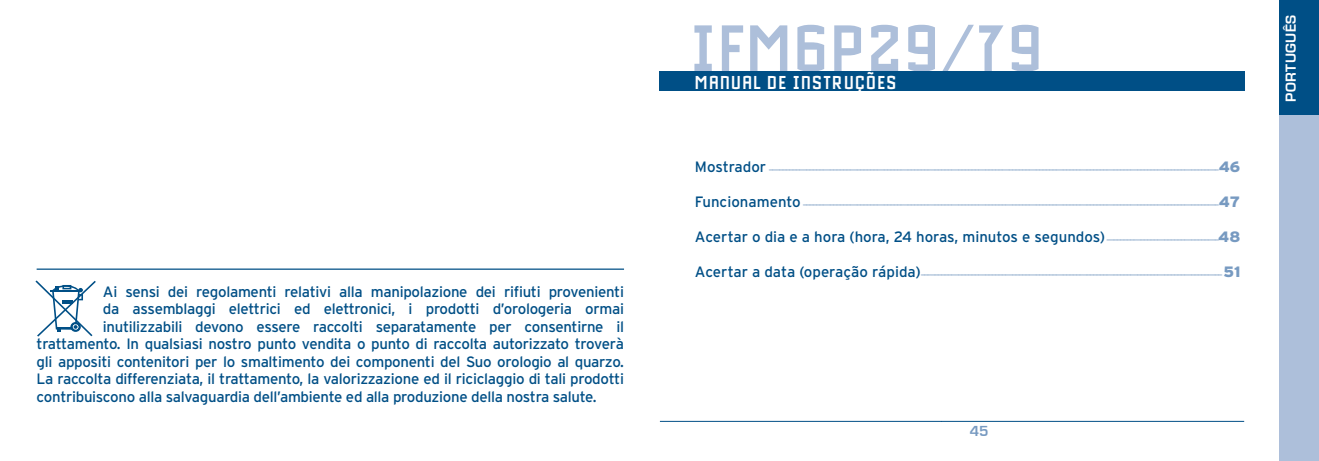
<style>
.page{position:relative;width:1319px;height:461px;background:#fff}
.page>*{position:absolute;margin:0;border:0;box-sizing:border-box;transform-origin:0 0}
.t1{font:700 70px "Drukpa";letter-spacing:.04em;color:#adbfda}
.t2{font:700 20px "Drukpa";letter-spacing:.07em;color:#fff}
.t3{font:15px "Interstate";letter-spacing:-.02em;color:#004f86}
.t4{font:15px "Interstate";color:#004f86}
.t5{font:700 15px "Eurostile";color:#fff}
.t6{font:700 15px "Eurostile";color:#779ac1}
.t7{font:7.5px "Interstate";color:#779ac1}
.s1{font-size:15px;color:#004f86}
.s2{font-weight:900;font-size:15px}
.s3{font-weight:900;color:#779ac1}
</style>
<div class="page">
<svg style="left:35px;top:280px;width:61px;height:56px"></svg>
<hr style="left:37px;top:268px;width:587px;height:2px;background:#004f86">
<hr style="left:659px;top:421px;width:282px;height:1px;background:#004f86">
<hr style="left:941px;top:421px;width:302px;height:1px;background:#004f86">
<div style="left:659px;top:71px;width:585px;height:20px;background:#004f86"></div>
<div style="left:1278px;top:0;width:40px;height:461px;background:#adbfda"></div>
<div style="left:1278px;top:0;width:40px;height:115px;background:#004f86"></div>
<p class="t3" style="left:103px;top:283px;width:522px">Ai sensi dei regolamenti relativi alla manipolazione dei rifiuti provenienti</p>
<p class="t3" style="left:103px;top:300px;width:522px">da assemblaggi elettrici ed elettronici, i prodotti d’orologeria ormai</p>
<p class="t3" style="left:103px;top:318px;width:522px">inutilizzabili devono essere raccolti separatamente per consentirne il</p>
<p class="t3" style="left:37px;top:335px;width:588px">trattamento. In qualsiasi nostro punto vendita o punto di raccolta autorizzato troverà</p>
<p class="t3" style="left:37px;top:353px;width:589px">gli appositi contenitori per lo smaltimento dei componenti del Suo orologio al quarzo.</p>
<p class="t3" style="left:37px;top:370px;width:588px">La raccolta differenziata, il trattamento, la valorizzazione ed il riciclaggio di tali prodotti</p>
<p class="t3" style="left:37px;top:388px;width:561px">contribuiscono alla salvaguardia dell’ambiente ed alla produzione della nostra salute.</p>
<h1 class="t1" style="left:690px;top:11px;width:353px">IFM6P29/79</h1>
<h2 class="t2" style="left:694px;top:72px;width:203px">MANUAL DE INSTRUÇÕES</h2>
<p class="t7" style="left:694px;top:162px;width:547px"><span class="s1">Mostrador</span> _____________________________________________________________________________________________________________________________________<span class="s2">46</span></p>
<p class="t7" style="left:694px;top:197px;width:546px"><span class="s1">Funcionamento</span> ___________________________________________________________________________________________________________________________<span class="s2">47</span></p>
<p class="t4" style="left:694px;top:228px;width:546px">Acertar o dia e a hora (hora, 24 horas, minutos e segundos) <sup>_________________________________</sup><span class="s3">48</span></p>
<p class="t7" style="left:694px;top:267px;width:546px"><span class="s1">Acertar a data (operação rápida)</span>_________________________________________________________________________________________ <span class="s2">51</span></p>
<p class="t5" style="left:1282px;top:101px;width:87px;rotate:-90deg">PORTUGUÊS</p>
<p class="t6" style="left:969px;top:422px;width:20px">45</p>
</div>
